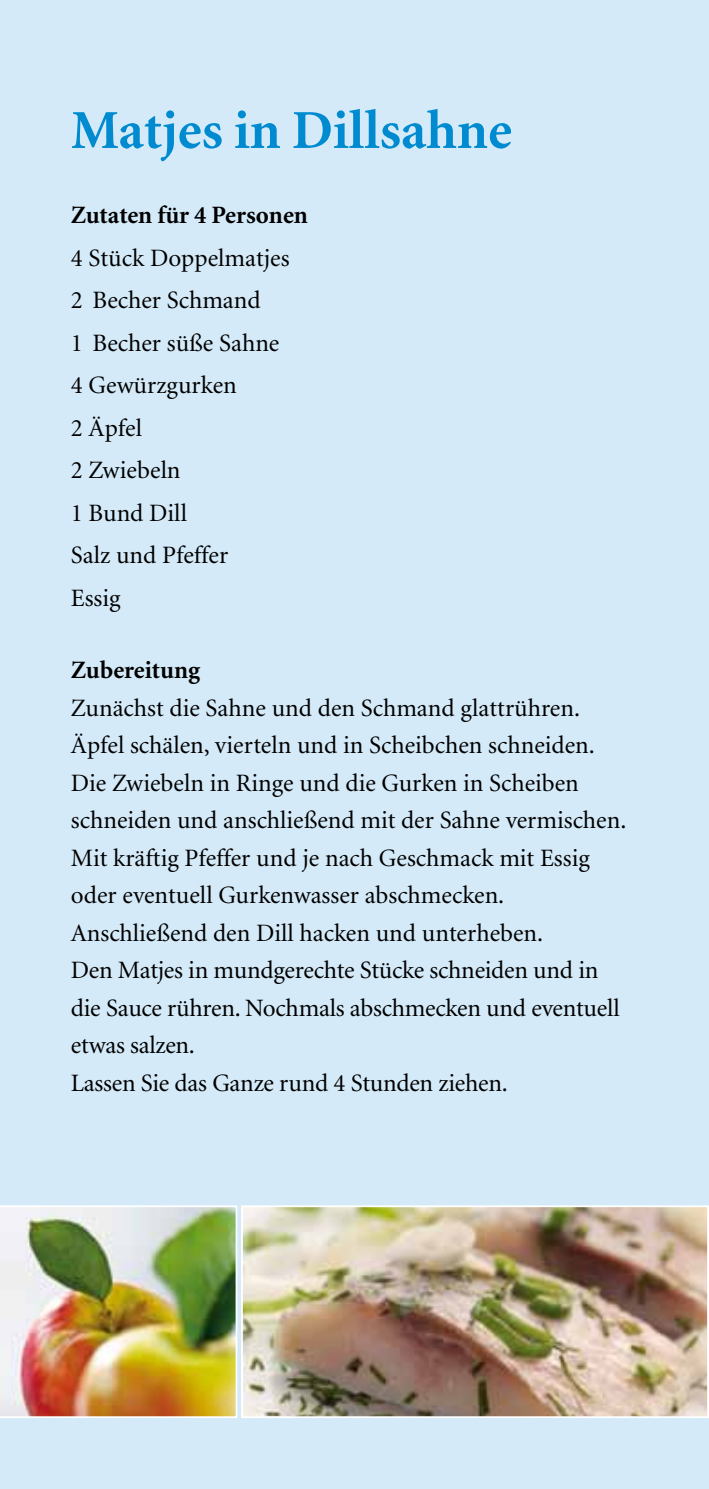
<style>
.page{position:relative;width:709px;height:1489px;background:#fff}
.page>*{position:absolute;margin:0;border:0;box-sizing:border-box;transform-origin:0 0}
.t1{font:700 55px "Minion";color:#008bd0}
.t2{font:25px/37.5px "Minion";color:#000}
.t3{font:700 25px "Minion";color:#000}
</style>
<div class="page">
<div style="left:0;top:0;width:709px;height:1488px;background:#d4eaf8"></div>
<img style="left:0;top:1205px;width:237px;height:212px">
<img style="left:244px;top:1208px;width:462px;height:206px">
<div style="left:241px;top:1205px;width:468px;height:212px;border:2px solid #fff"></div>
<h1 class="t1" style="left:71px;top:102px;width:442px">Matjes in Dillsahne</h1>
<p class="t3" style="left:71px;top:202px;width:238px">Zutaten für 4 Personen</p>
<p class="t2" style="left:71px;top:237px;width:220px;line-height:42.5px">4 Stück Doppelmatjes<br>2 Becher Schmand<br>1 Becher süße Sahne<br>4 Gewürzgurken<br>2 Äpfel<br>2 Zwiebeln<br>1 Bund Dill<br>Salz und Pfeffer<br>Essig</p>
<p class="t3" style="left:71px;top:657px;width:131px">Zubereitung</p>
<p class="t2" style="left:71px;top:690px;width:557px">Zunächst die Sahne und den Schmand glattrühren.<br>Äpfel schälen, vierteln und in Scheibchen schneiden.<br>Die Zwiebeln in Ringe und die Gurken in Scheiben schneiden und anschließend mit der Sahne vermischen.<br>Mit kräftig Pfeffer und je nach Geschmack mit Essig oder eventuell Gurkenwasser abschmecken.<br>Anschließend den Dill hacken und unterheben.<br>Den Matjes in mundgerechte Stücke schneiden und in die Sauce rühren. Nochmals abschmecken und eventuell etwas salzen.<br>Lassen Sie das Ganze rund 4 Stunden ziehen.</p>
</div>
